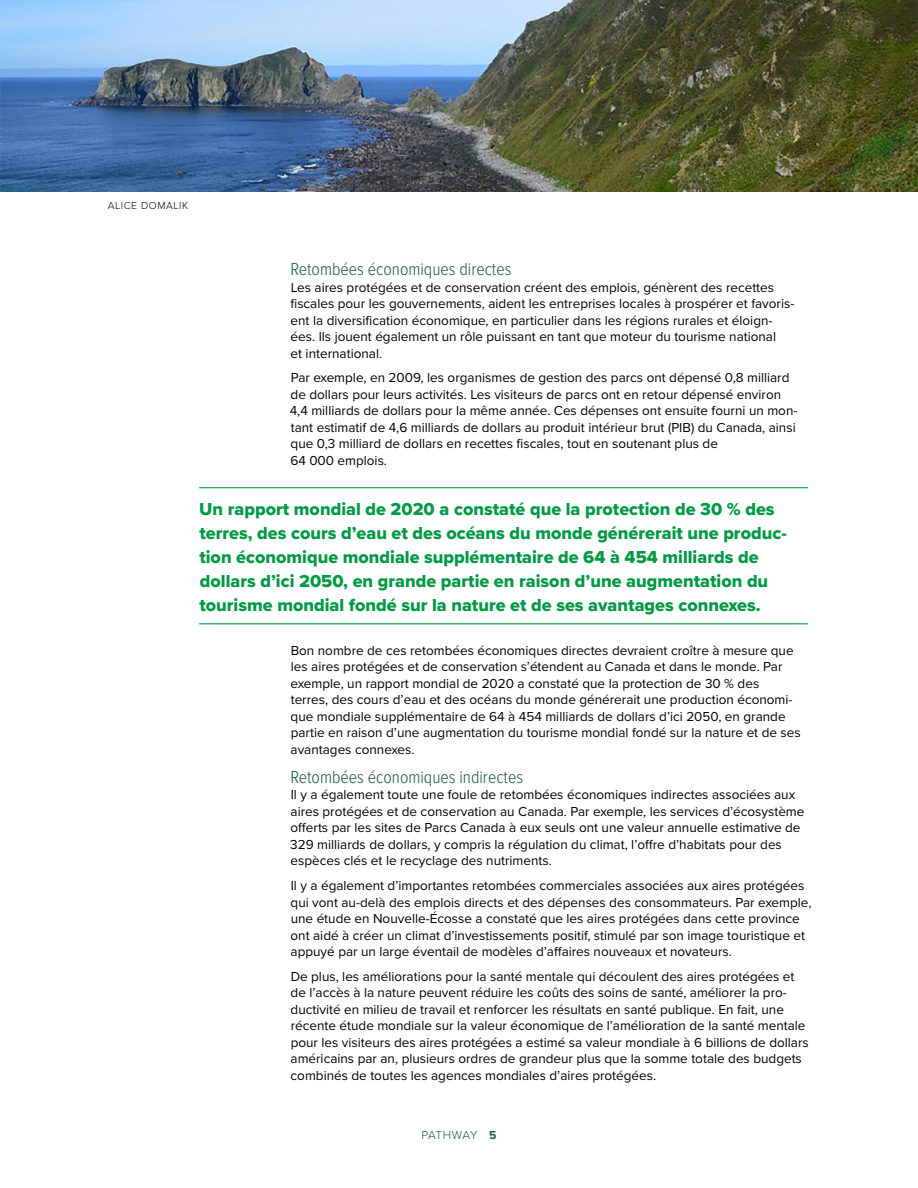
<style>
.page{position:relative;width:918px;height:1188px;background:#fff}
.page>*{position:absolute;margin:0;border:0;box-sizing:border-box;transform-origin:0 0}
.t1{font:18px/24px "Proxima Nova Extrabld";color:#009943}
.t2{font:300 18px "Proxima Nova Cond";color:#1e5c37}
.t3{font:13.5px/16.5px "Proxima Nova";color:#000}
.t4{font:300 12px "Proxima Nova";letter-spacing:-.005em;color:#1e5c37}
.t5{font:300 10.5px "Proxima Nova";letter-spacing:.05em;color:#000}
.s1{font-weight:700}
</style>
<div class="page">
<hr style="left:199px;top:487px;width:609px;height:1px;background:#009943">
<hr style="left:199px;top:623px;width:609px;height:1px;background:#009943">
<img style="left:0;top:0;width:918px;height:191px">
<p class="t5" style="left:108px;top:197px;width:82px">ALICE DOMALIK</p>
<h1 class="t2" style="left:290px;top:256px;width:223px">Retombées économiques directes</h1>
<p class="t3" style="left:290px;top:278px;width:505px">Les aires protégées et de conservation créent des emplois, génèrent des recettes fiscales pour les gouvernements, aident les entreprises locales à prospérer et favoris&shy;ent la diversification économique, en particulier dans les régions rurales et éloign&shy;ées. Ils jouent également un rôle puissant en tant que moteur du tourisme national<br>et international.</p>
<p class="t3" style="left:290px;top:369px;width:509px">Par exemple, en 2009, les organismes de gestion des parcs ont dépensé 0,8 milliard de dollars pour leurs activités. Les visiteurs de parcs ont en retour dépensé environ 4,4 milliards de dollars pour la même année. Ces dépenses ont ensuite fourni un mon&shy;tant estimatif de 4,6 milliards de dollars au produit intérieur brut (PIB) du Canada, ainsi que 0,3 milliard de dollars en recettes fiscales, tout en soutenant plus de<br>64 000 emplois.</p>
<p class="t1" style="left:199px;top:496px;width:589px">Un rapport mondial de 2020 a constaté que la protection de 30 % des terres, des cours d’eau et des océans du monde générerait une produc&shy;tion économique mondiale supplémentaire de 64 à 454 milliards de dollars d’ici 2050, en grande partie en raison d’une augmentation du tourisme mondial fondé sur la nature et de ses avantages connexes.</p>
<p class="t3" style="left:291px;top:641px;width:512px">Bon nombre de ces retombées économiques directes devraient croître à mesure que les aires protégées et de conservation s’étendent au Canada et dans le monde. Par exemple, un rapport mondial de 2020 a constaté que la protection de 30 % des<br>terres, des cours d’eau et des océans du monde générerait une production économi&shy;que mondiale supplémentaire de 64 à 454 milliards de dollars d’ici 2050, en grande partie en raison d’une augmentation du tourisme mondial fondé sur la nature et de ses avantages connexes.</p>
<h1 class="t2" style="left:290px;top:764px;width:234px">Retombées économiques indirectes</h1>
<p class="t3" style="left:290px;top:786px;width:516px">Il y a également toute une foule de retombées économiques indirectes associées aux aires protégées et de conservation au Canada. Par exemple, les services d’écosystème offerts par les sites de Parcs Canada à eux seuls ont une valeur annuelle estimative de 329 milliards de dollars, y compris la régulation du climat, l’offre d’habitats pour des espèces clés et le recyclage des nutriments.</p>
<p class="t3" style="left:291px;top:877px;width:522px">Il y a également d’importantes retombées commerciales associées aux aires protégées qui vont au-delà des emplois directs et des dépenses des consommateurs. Par exemple, une étude en Nouvelle-Écosse a constaté que les aires protégées dans cette province ont aidé à créer un climat d’investissements positif, stimulé par son image touristique et appuyé par un large éventail de modèles d’affaires nouveaux et novateurs.</p>
<p class="t3" style="left:291px;top:968px;width:520px">De plus, les améliorations pour la santé mentale qui découlent des aires protégées et de l’accès à la nature peuvent réduire les coûts des soins de santé, améliorer la pro&shy;ductivité en milieu de travail et renforcer les résultats en santé publique. En fait, une récente étude mondiale sur la valeur économique de l’amélioration de la santé mentale pour les visiteurs des aires protégées a estimé sa valeur mondiale à 6 billions de dollars américains par an, plusieurs ordres de grandeur plus que la somme totale des budgets combinés de toutes les agences mondiales d’aires protégées.</p>
<p class="t4" style="left:422px;top:1126px;width:76px">PATHWAY <span class="s1">5</span></p>
</div>
